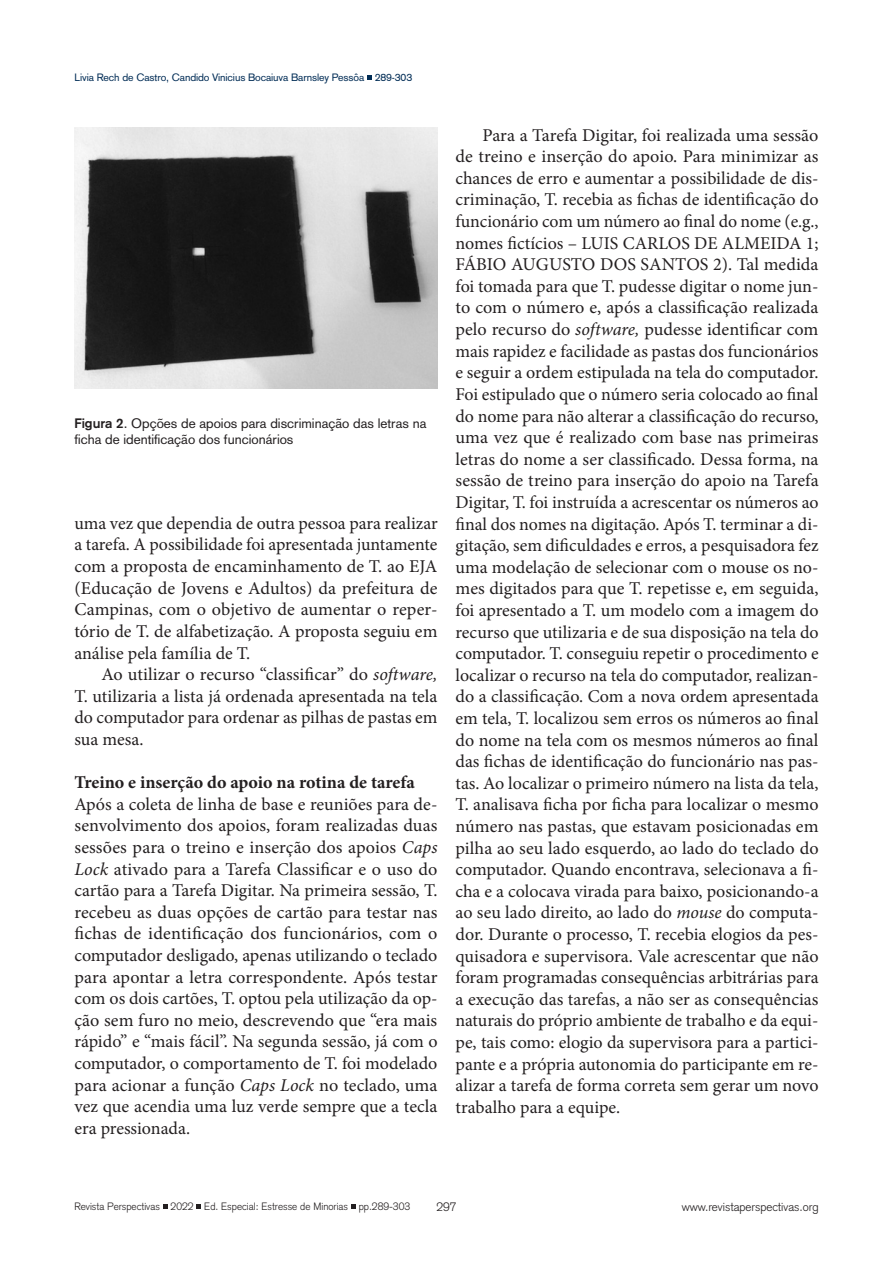
<style>
.page{position:relative;width:893px;height:1263px;background:#fff}
.page>*{position:absolute;margin:0;border:0;box-sizing:border-box;transform-origin:0 0}
.texto{font:18px/21.6px "Minion Pro";color:#231f20;text-align:justify}
.texto_zero{font:18px/21.6px "Minion Pro";color:#231f20;text-align:justify}
.topiquinho{font:700 18px "Minion Pro";color:#231f20}
.texto_tabela{font:13.5px/16.2px "Akzidenz Grotesk";color:#231f20}
.t1{font:300 12px "Akzidenz Grotesk";color:#231f20}
.t2{font:300 10.5px "Akzidenz Grotesk";color:#231f20}
.t3{font:10.5px "Akzidenz Grotesk";letter-spacing:-.01em;color:#002c55}
.s1{font-weight:700}
.s2{font-style:italic}
</style>
<div class="page">
<svg style="left:367px;top:75px;width:5px;height:5px"></svg>
<svg style="left:163px;top:1204px;width:5px;height:5px"></svg>
<svg style="left:196px;top:1204px;width:5px;height:5px"></svg>
<svg style="left:351px;top:1204px;width:5px;height:4px"></svg>
<img style="left:74px;top:128px;width:363px;height:260px">
<p class="t3" style="left:74px;top:71px;width:339px">Livia Rech de Castro, Candido Vinicius Bocaiuva Barnsley Pessôa 289-303</p>
<p class="texto_tabela" style="left:74px;top:415px;width:354px"><span class="s1">Figura 2</span>. Opções de apoios para discriminação das letras na ficha de identificação dos funcionários</p>
<p class="texto" style="left:74px;top:512px;width:365px">uma vez que dependia de outra pessoa para realizar a tarefa. A possibilidade foi apresentada juntamente com a proposta de encaminhamento de T. ao EJA (Educação de Jovens e Adultos) da prefeitura de Campinas, com o objetivo de aumentar o reper&shy;tório de T. de alfabetização. A proposta seguiu em análise pela família de T.</p>
<p class="texto" style="left:74px;top:664px;width:365px;text-indent:27px">Ao utilizar o recurso “classificar” do <span class="s2">software, </span>T. utilizaria a lista já ordenada apresentada na tela do computador para ordenar as pilhas de pastas em sua mesa.</p>
<p class="topiquinho" style="left:74px;top:770px;width:342px">Treino e inserção do apoio na rotina de tarefa</p>
<p class="texto_zero" style="left:74px;top:793px;width:365px">Após a coleta de linha de base e reuniões para de&shy;senvolvimento dos apoios, foram realizadas duas sessões para o treino e inserção dos apoios <span class="s2">Caps Lock</span> ativado para a Tarefa Classificar e o uso do cartão para a Tarefa Digitar. Na primeira sessão, T. recebeu as duas opções de cartão para testar nas fichas de identificação dos funcionários, com o computador desligado, apenas utilizando o teclado para apontar a letra correspondente. Após testar com os dois cartões, T. optou pela utilização da op&shy;ção sem furo no meio, descrevendo que “era mais rápido” e “mais fácil”. Na segunda sessão, já com o computador, o comportamento de T. foi modelado para acionar a função <span class="s2">Caps Lock</span> no teclado, uma vez que acendia uma luz verde sempre que a tecla era pressionada.</p>
<p class="texto" style="left:455px;top:124px;width:365px;text-indent:27px">Para a Tarefa Digitar, foi realizada uma sessão de treino e inserção do apoio. Para minimizar as chances de erro e aumentar a possibilidade de dis&shy;criminação, T. recebia as fichas de identificação do funcionário com um número ao final do nome (e.g., nomes fictícios – LUIS CARLOS DE ALMEIDA 1; FÁBIO AUGUSTO DOS SANTOS 2). Tal medida foi tomada para que T. pudesse digitar o nome jun&shy;to com o número e, após a classificação realizada pelo recurso do <span class="s2">software,</span> pudesse identificar com mais rapidez e facilidade as pastas dos funcionários e seguir a ordem estipulada na tela do computador.<br>Foi estipulado que o número seria colocado ao final do nome para não alterar a classificação do recurso, uma vez que é realizado com base nas primeiras letras do nome a ser classificado. Dessa forma, na sessão de treino para inserção do apoio na Tarefa Digitar, T. foi instruída a acrescentar os números ao final dos nomes na digitação. Após T. terminar a di&shy;gitação, sem dificuldades e erros, a pesquisadora fez uma modelação de selecionar com o mouse os no&shy;mes digitados para que T. repetisse e, em seguida, foi apresentado a T. um modelo com a imagem do recurso que utilizaria e de sua disposição na tela do computador. T. conseguiu repetir o procedimento e localizar o recurso na tela do computador, realizan&shy;do a classificação. Com a nova ordem apresentada em tela, T. localizou sem erros os números ao final do nome na tela com os mesmos números ao final das fichas de identificação do funcionário nas pas&shy;tas. Ao localizar o primeiro número na lista da tela, T. analisava ficha por ficha para localizar o mesmo número nas pastas, que estavam posicionadas em pilha ao seu lado esquerdo, ao lado do teclado do computador. Quando encontrava, selecionava a fi&shy;cha e a colocava virada para baixo, posicionando-a ao seu lado direito, ao lado do <span class="s2">mouse</span> do computa&shy;dor. Durante o processo, T. recebia elogios da pes&shy;quisadora e supervisora. Vale acrescentar que não foram programadas consequências arbitrárias para a execução das tarefas, a não ser as consequências naturais do próprio ambiente de trabalho e da equi&shy;pe, tais como: elogio da supervisora para a partici&shy;pante e a própria autonomia do participante em re&shy;alizar a tarefa de forma correta sem gerar um novo trabalho para a equipe.</p>
<p class="t2" style="left:74px;top:1200px;width:337px">Revista Perspectivas 2022 Ed. Especial: Estresse de Minorias pp.289-303</p>
<p class="t1" style="left:436px;top:1200px;width:22px">297</p>
<p class="t1" style="left:682px;top:1200px;width:138px">www.revistaperspectivas.org</p>
</div>
